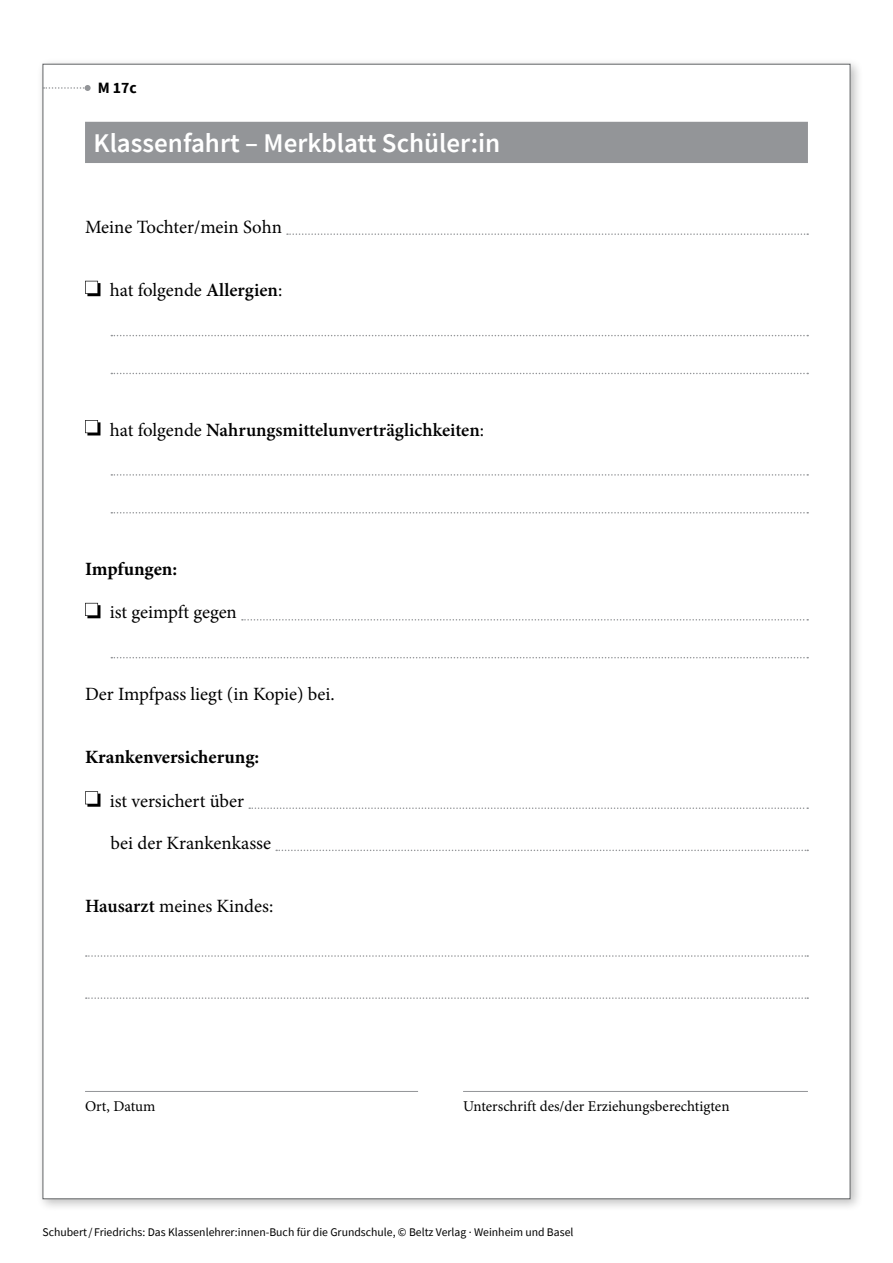
<style>
.page{position:relative;width:893px;height:1263px;background:#fff}
.page>*{position:absolute;margin:0;border:0;box-sizing:border-box;transform-origin:0 0}
.t1{font:600 27px "Source Sans Pro";color:#fff}
.t2{font:18.75px "Minion Pro";color:#000}
.t3{font:600 18.75px "Minion Pro";letter-spacing:-.005em;color:#000}
.t4{font:700 18.75px "Minion Pro";letter-spacing:-.005em;color:#000}
.t5{font:700 15.75px "Source Sans Pro";color:#000}
.t6{font:15px "Minion Pro";color:#000}
.t7{font:11.7px "Source Sans Pro";color:#000}
.s1{font-weight:600}
.s2{font-weight:400}
</style>
<div class="page">
<div style="left:37px;top:58px;width:826px;height:1154px;background:#000;opacity:.25"></div>
<div style="left:43px;top:64px;width:807px;height:1135px;background:#fff;border:1px solid #626466"></div>
<svg style="left:43px;top:85px;width:48px;height:6px"></svg>
<div style="left:85px;top:122px;width:723px;height:41px;background:#939598"></div>
<svg style="left:287px;top:233px;width:521px;height:2px"></svg>
<svg style="left:111px;top:335px;width:697px;height:1px"></svg>
<svg style="left:111px;top:373px;width:697px;height:1px"></svg>
<svg style="left:111px;top:474px;width:697px;height:2px"></svg>
<svg style="left:111px;top:512px;width:697px;height:1px"></svg>
<svg style="left:242px;top:619px;width:566px;height:1px"></svg>
<svg style="left:111px;top:657px;width:697px;height:1px"></svg>
<svg style="left:249px;top:807px;width:559px;height:2px"></svg>
<svg style="left:276px;top:850px;width:532px;height:1px"></svg>
<svg style="left:86px;top:955px;width:722px;height:2px"></svg>
<svg style="left:86px;top:997px;width:722px;height:2px"></svg>
<hr style="left:85px;top:1091px;width:333px;height:1px;background:#939598">
<hr style="left:463px;top:1091px;width:345px;height:1px;background:#939598">
<svg style="left:85px;top:281px;width:15px;height:15px"></svg>
<svg style="left:85px;top:420px;width:15px;height:15px"></svg>
<svg style="left:85px;top:603px;width:15px;height:15px"></svg>
<svg style="left:85px;top:791px;width:15px;height:16px"></svg>
<p class="t5" style="left:98px;top:77px;width:41px">M 17c</p>
<h1 class="t1" style="left:94px;top:125px;width:408px">Klassenfahrt – Merkblatt Schüler:in</h1>
<p class="t2" style="left:85px;top:214px;width:198px">Meine Tochter/mein Sohn</p>
<p class="t2" style="left:110px;top:278px;width:174px">hat folgende <span class="s1">Allergien</span>:</p>
<p class="t3" style="left:110px;top:416px;width:376px"><span class="s2">hat folgende</span> Nahrungsmittelunverträglichkeiten<span class="s2">:</span></p>
<p class="t4" style="left:85px;top:556px;width:94px">Impfungen:</p>
<p class="t2" style="left:110px;top:600px;width:129px">ist geimpft gegen</p>
<p class="t2" style="left:85px;top:681px;width:251px">Der Impfpass liegt (in Kopie) bei.</p>
<p class="t4" style="left:85px;top:744px;width:176px">Krankenversicherung:</p>
<p class="t2" style="left:110px;top:788px;width:136px">ist versichert über</p>
<p class="t2" style="left:111px;top:830px;width:162px">bei der Krankenkasse</p>
<p class="t2" style="left:85px;top:894px;width:190px"><span class="s1">Hausarzt</span> meines Kindes:</p>
<p class="t6" style="left:85px;top:1096px;width:72px">Ort, Datum</p>
<p class="t6" style="left:463px;top:1096px;width:268px">Unterschrift des/der Erziehungsberechtigten</p>
<p class="t7" style="left:43px;top:1224px;width:532px">Schubert/ Friedrichs: Das Klassenlehrer:innen-Buch für die Grundschule, © Beltz Verlag · Weinheim und Basel</p>
</div>
